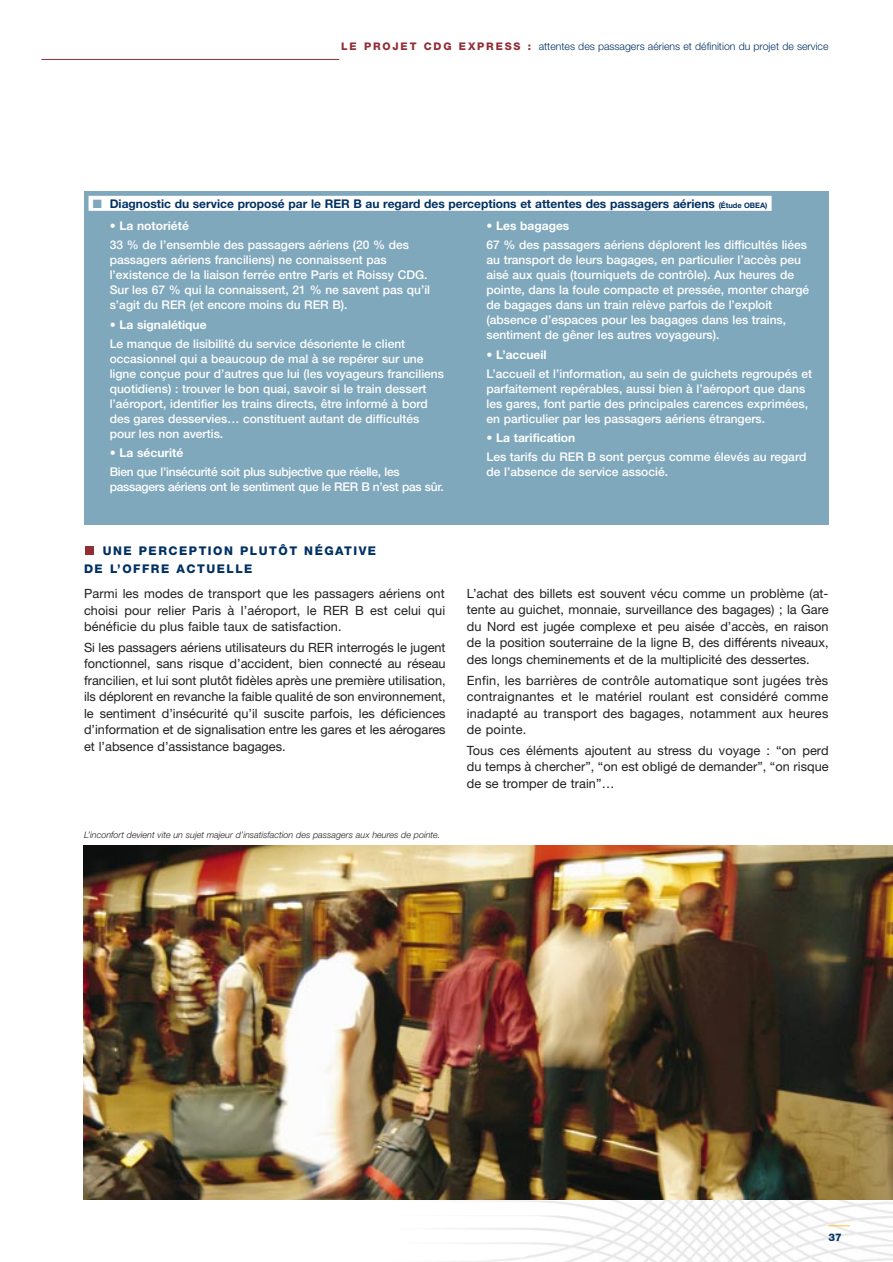
<style>
.page{position:relative;width:893px;height:1262px;background:#fff}
.page>*{position:absolute;margin:0;border:0;box-sizing:border-box;transform-origin:0 0}
.t1{font:12.75px/16.5px "Helvetica Neue";letter-spacing:.005em;color:#231f20;text-align:justify}
.t2{font:500 12px/15px "Helvetica Neue";color:#fff}
.t3{font:500 12px/15px "Helvetica Neue";letter-spacing:-.025em;color:#fff}
.t4{font:700 12px "Helvetica Neue";color:#003163}
.t5{font:700 12px "Helvetica Neue";color:#fff}
.t6{font:800 12px/18px "Helvetica Neue";letter-spacing:.125em;color:#003163}
.t7{font:300 10.5px "Helvetica Neue";color:#003163}
.t8{font:800 10.5px "Helvetica Neue";color:#003163}
.t9{font:italic 300 9px "Helvetica Neue";color:#231f20}
.s1{font-weight:800;color:#912e36}
.s2{color:#7fa8bc}
.s3{font-size:7.5px}
</style>
<div class="page">
<img style="left:374px;top:1199px;width:518px;height:63px">
<svg style="left:828px;top:1225px;width:21px;height:1px"></svg>
<hr style="left:41px;top:59px;width:298px;height:1px;background:#912e36">
<div style="left:85px;top:546px;width:9px;height:9px;background:#912e36"></div>
<img style="left:84px;top:845px;width:808px;height:354px">
<div style="left:84px;top:217px;width:744px;height:307px;background:#7fa8bc"></div>
<div style="left:84px;top:191px;width:744px;height:26px;background:#7fa8bc"></div>
<div style="left:88px;top:196px;width:683px;height:15px;background:#fff"></div>
<p class="t7" style="left:341px;top:43px;width:489px"><span class="s1">L E P R O J E T C D G E X P R E S S :</span> attentes des passagers aériens et définition du projet de service</p>
<p class="t4" style="left:93px;top:199px;width:676px"><span class="s2">■</span> Diagnostic du service proposé par le RER B au regard des perceptions et attentes des passagers aériens <span class="s3">(Étude OBEA)</span></p>
<p class="t5" style="left:110px;top:221px;width:81px">• La notoriété</p>
<p class="t2" style="left:110px;top:239px;width:322px">33 % de l’ensemble des passagers aériens (20 % des passagers aériens franciliens) ne connaissent pas l’existence de la liaison ferrée entre Paris et Roissy CDG.<br>Sur les 67 % qui la connaissent, 21 % ne savent pas qu’il s’agit du RER (et encore moins du RER B).</p>
<p class="t5" style="left:110px;top:320px;width:98px">• La signalétique</p>
<p class="t2" style="left:110px;top:337px;width:336px">Le manque de lisibilité du service désoriente le client occasionnel qui a beaucoup de mal à se repérer sur une ligne conçue pour d’autres que lui (les voyageurs franciliens quotidiens) : trouver le bon quai, savoir si le train dessert l’aéroport, identifier les trains directs, être informé à bord des gares desservies… constituent autant de difficultés pour les non avertis.</p>
<p class="t5" style="left:110px;top:448px;width:75px">• La sécurité</p>
<p class="t3" style="left:110px;top:466px;width:335px">Bien que l’insécurité soit plus subjective que réelle, les passagers aériens ont le sentiment que le RER B n’est pas sûr.</p>
<p class="t6" style="left:84px;top:543px;width:294px;text-indent:19px">UNE PERCEPTION PLUTÔT NÉGATIVE<br>DE L’OFFRE ACTUELLE</p>
<p class="t1" style="left:84px;top:586px;width:363px">Parmi les modes de transport que les passagers aériens ont choisi pour relier Paris à l’aéroport, le RER B est celui qui bénéficie du plus faible taux de satisfaction.</p>
<p class="t1" style="left:84px;top:640px;width:363px">Si les passagers aériens utilisateurs du RER interrogés le jugent fonctionnel, sans risque d’accident, bien connecté au réseau francilien, et lui sont plutôt fidèles après une première utilisation, ils déplorent en revanche la faible qualité de son environnement, le sentiment d’insécurité qu’il suscite parfois, les déficiences d’information et de signalisation entre les gares et les aérogares et l’absence d’assistance bagages.</p>
<p class="t9" style="left:84px;top:831px;width:358px">L’inconfort devient vite un sujet majeur d’insatisfaction des passagers aux heures de pointe.</p>
<p class="t5" style="left:486px;top:221px;width:84px">• Les bagages</p>
<p class="t2" style="left:486px;top:239px;width:324px">67 % des passagers aériens déplorent les difficultés liées au transport de leurs bagages, en particulier l’accès peu aisé aux quais (tourniquets de contrôle). Aux heures de pointe, dans la foule compacte et pressée, monter chargé de bagages dans un train relève parfois de l’exploit (absence d’espaces pour les bagages dans les trains, sentiment de gêner les autres voyageurs).</p>
<p class="t5" style="left:486px;top:350px;width:62px">• L’accueil</p>
<p class="t2" style="left:486px;top:367px;width:327px">L’accueil et l’information, au sein de guichets regroupés et parfaitement repérables, aussi bien à l’aéroport que dans les gares, font partie des principales carences exprimées, en particulier par les passagers aériens étrangers.</p>
<p class="t5" style="left:486px;top:433px;width:90px">• La tarification</p>
<p class="t2" style="left:486px;top:451px;width:321px">Les tarifs du RER B sont perçus comme élevés au regard de l’absence de service associé.</p>
<p class="t1" style="left:467px;top:586px;width:363px">L’achat des billets est souvent vécu comme un problème (at&shy;tente au guichet, monnaie, surveillance des bagages) ; la Gare du Nord est jugée complexe et peu aisée d’accès, en raison de la position souterraine de la ligne B, des différents niveaux, des longs cheminements et de la multiplicité des dessertes.</p>
<p class="t1" style="left:467px;top:673px;width:363px">Enfin, les barrières de contrôle automatique sont jugées très contraignantes et le matériel roulant est considéré comme inadapté au transport des bagages, notamment aux heures de pointe.</p>
<p class="t1" style="left:467px;top:743px;width:363px">Tous ces éléments ajoutent au stress du voyage : “on perd du temps à chercher”, “on est obligé de demander”, “on risque de se tromper de train”…</p>
<p class="t8" style="left:828px;top:1233px;width:15px">37</p>
</div>
